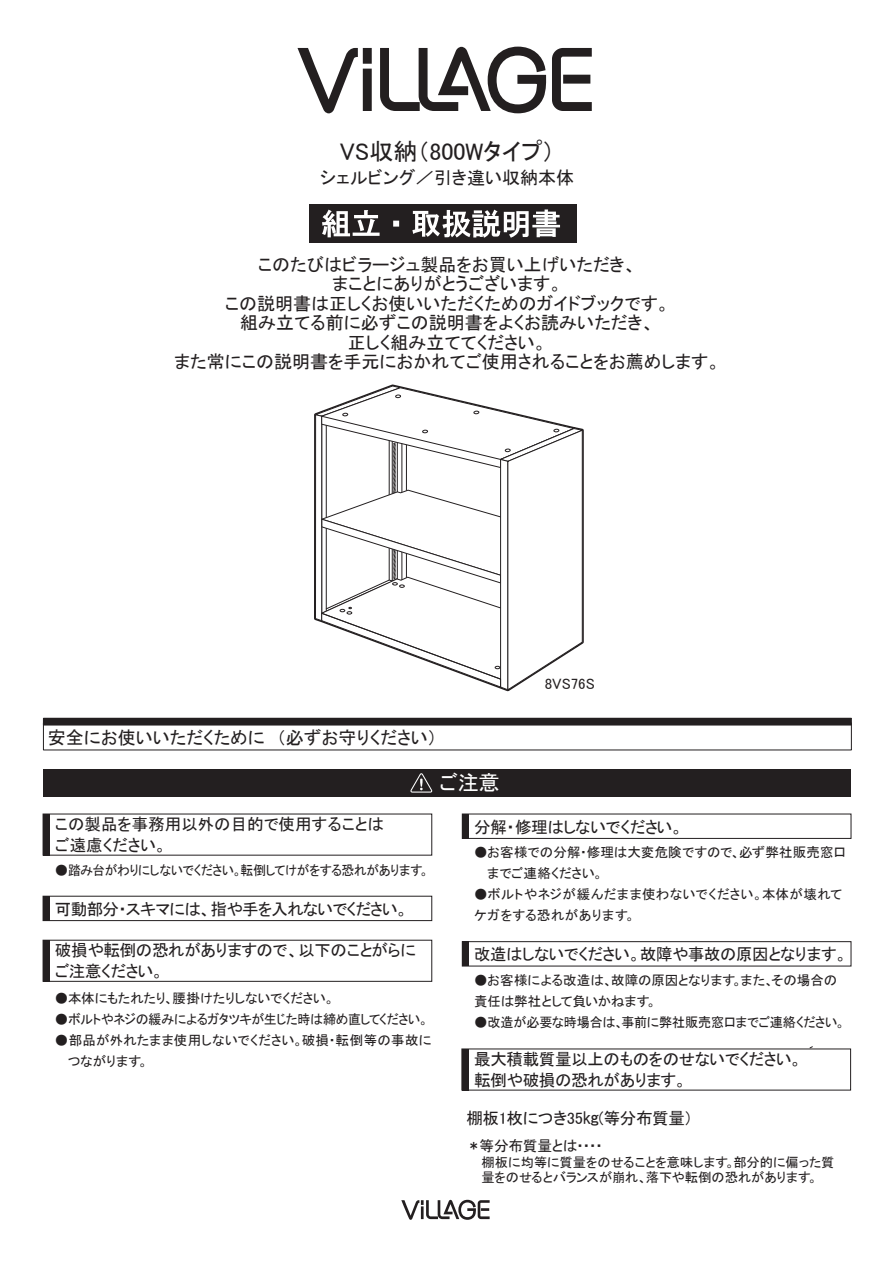
<style>
.page{position:relative;width:893px;height:1263px;background:#fff}
.page>*{position:absolute;margin:0;border:0;box-sizing:border-box;transform-origin:0 0}
.t1{font:24px "MS P Gothic";color:#231f20}
.t2{font:21px "MS P Gothic";color:#fff}
.t3{font:18px/19.5px "MS P Gothic";color:#231f20;text-align:center}
.t4{font:16.5px/21px "MS P Gothic";letter-spacing:-.02em;color:#231f20}
.t5{font:16.5px/21px "MS P Gothic";color:#231f20}
.t6{font:16.5px "MS P Gothic";letter-spacing:-.04em;color:#231f20}
.t7{font:15px "MS P Gothic";color:#231f20}
.t8{font:14.7px "MS P Gothic";letter-spacing:-.015em;color:#231f20}
.t9{font:13.5px/21px "MS P Gothic";letter-spacing:-.005em;color:#231f20}
.t10{font:13.5px/21px "MS P Gothic";letter-spacing:.035em;color:#231f20}
.t11{font:13.5px/21px "MS P Gothic";letter-spacing:.02em;color:#231f20}
.t12{font:13.5px "MS P Gothic";letter-spacing:-.025em;color:#231f20}
.t13{font:13.5px "MS P Gothic";letter-spacing:-.03em;color:#231f20}
.t14{font:13.2px/15.9px "MS P Gothic";color:#231f20}
</style>
<div class="page">
<svg style="left:552px;top:48px;width:40px;height:63px"></svg>
<svg style="left:297px;top:48px;width:75px;height:65px"></svg>
<svg style="left:380px;top:47px;width:166px;height:66px"></svg>
<svg style="left:401px;top:1200px;width:89px;height:20px"></svg>
<div style="left:310px;top:205px;width:267px;height:38px;background:#231f20"></div>
<svg style="left:322px;top:209px;width:238px;height:29px"></svg>
<div style="left:43px;top:718px;width:808px;height:7px;background:#231f20"></div>
<div style="left:43px;top:769px;width:808px;height:27px;background:#231f20"></div>
<svg style="left:410px;top:773px;width:23px;height:20px"></svg>
<div style="left:43px;top:814px;width:7px;height:41px;background:#231f20"></div>
<div style="left:462px;top:941px;width:389px;height:25px;border:1px solid #231f20"></div>
<div style="left:462px;top:942px;width:7px;height:24px;background:#231f20"></div>
<div style="left:43px;top:940px;width:389px;height:42px;border:1px solid #231f20"></div>
<div style="left:43px;top:940px;width:7px;height:41px;background:#231f20"></div>
<div style="left:43px;top:896px;width:389px;height:25px;border:1px solid #231f20"></div>
<div style="left:43px;top:896px;width:7px;height:24px;background:#231f20"></div>
<div style="left:462px;top:1049px;width:7px;height:41px;background:#231f20"></div>
<div style="left:462px;top:814px;width:389px;height:25px;border:1px solid #231f20"></div>
<div style="left:462px;top:814px;width:7px;height:24px;background:#231f20"></div>
<svg style="left:315px;top:385px;width:268px;height:306px"></svg>
<h1 class="t1" style="left:340px;top:139px;width:216px">VS収納（800Wタイプ）</h1>
<p class="t3" style="left:320px;top:168px;width:255px">シェルビング／引き違い収納本体</p>
<p class="t3" style="left:174px;top:255px;width:548px">このたびはビラージュ製品をお買い上げいただき、<br>まことにありがとうございます。<br>この説明書は正しくお使いいただくためのガイドブックです。<br>組み立てる前に必ずこの説明書をよくお読みいただき、<br>正しく組み立ててください。<br>また常にこの説明書を手元におかれてご使用されることをお薦めします。</p>
<p class="t3" style="left:48px;top:728px;width:390px">安全にお使いいただくために　（必ずお守りください）</p>
<p class="t2" style="left:439px;top:772px;width:62px">ご注意</p>
<p class="t7" style="left:545px;top:676px;width:52px">8VS76S</p>
<p class="t5" style="left:55px;top:814px;width:331px">この製品を事務用以外の目的で使用することはご遠慮ください。</p>
<p class="t12" style="left:55px;top:863px;width:375px">●踏み台がわりにしないでください。転倒してけがをする恐れがあります。</p>
<p class="t6" style="left:55px;top:900px;width:355px">可動部分・スキマには、指や手を入れないでください。</p>
<p class="t4" style="left:55px;top:940px;width:363px">破損や転倒の恐れがありますので、以下のことがらにご注意ください。</p>
<p class="t9" style="left:55px;top:988px;width:281px">●本体にもたれたり、腰掛けたりしないでください。</p>
<p class="t13" style="left:55px;top:1012px;width:375px">●ボルトやネジの緩みによるガタツキが生じた時は締め直してください。</p>
<p class="t11" style="left:68px;top:1030px;width:365px;text-indent:-13px">●部品が外れたまま使用しないでください。破損・転倒等の事故につながります。</p>
<p class="t4" style="left:474px;top:816px;width:210px">分解・修理はしないでください。</p>
<p class="t9" style="left:487px;top:842px;width:361px;text-indent:-13px">●お客様での分解・修理は大変危険ですので、必ず弊社販売窓口までご連絡ください。</p>
<p class="t10" style="left:474px;top:884px;width:370px">●ボルトやネジが緩んだまま使わないでください。本体が壊れてケガをする恐れがあります。</p>
<p class="t4" style="left:474px;top:944px;width:374px">改造はしないでください。故障や事故の原因となります。</p>
<p class="t9" style="left:474px;top:970px;width:364px">●お客様による改造は、故障の原因となります。また、その場合の責任は弊社として負いかねます。</p>
<p class="t9" style="left:474px;top:1012px;width:373px">●改造が必要な時場合は、事前に弊社販売窓口までご連絡ください。</p>
<p class="t4" style="left:474px;top:1049px;width:329px">最大積載質量以上のものをのせないでください。転倒や破損の恐れがあります。</p>
<p class="t4" style="left:466px;top:1107px;width:228px">棚板1枚につき35㎏(等分布質量）</p>
<p class="t8" style="left:466px;top:1138px;width:138px">＊等分布質量とは・・・・</p>
<p class="t14" style="left:481px;top:1154px;width:355px">棚板に均等に質量をのせることを意味します。部分的に偏った質量をのせるとバランスが崩れ、落下や転倒の恐れがあります。</p>
</div>
